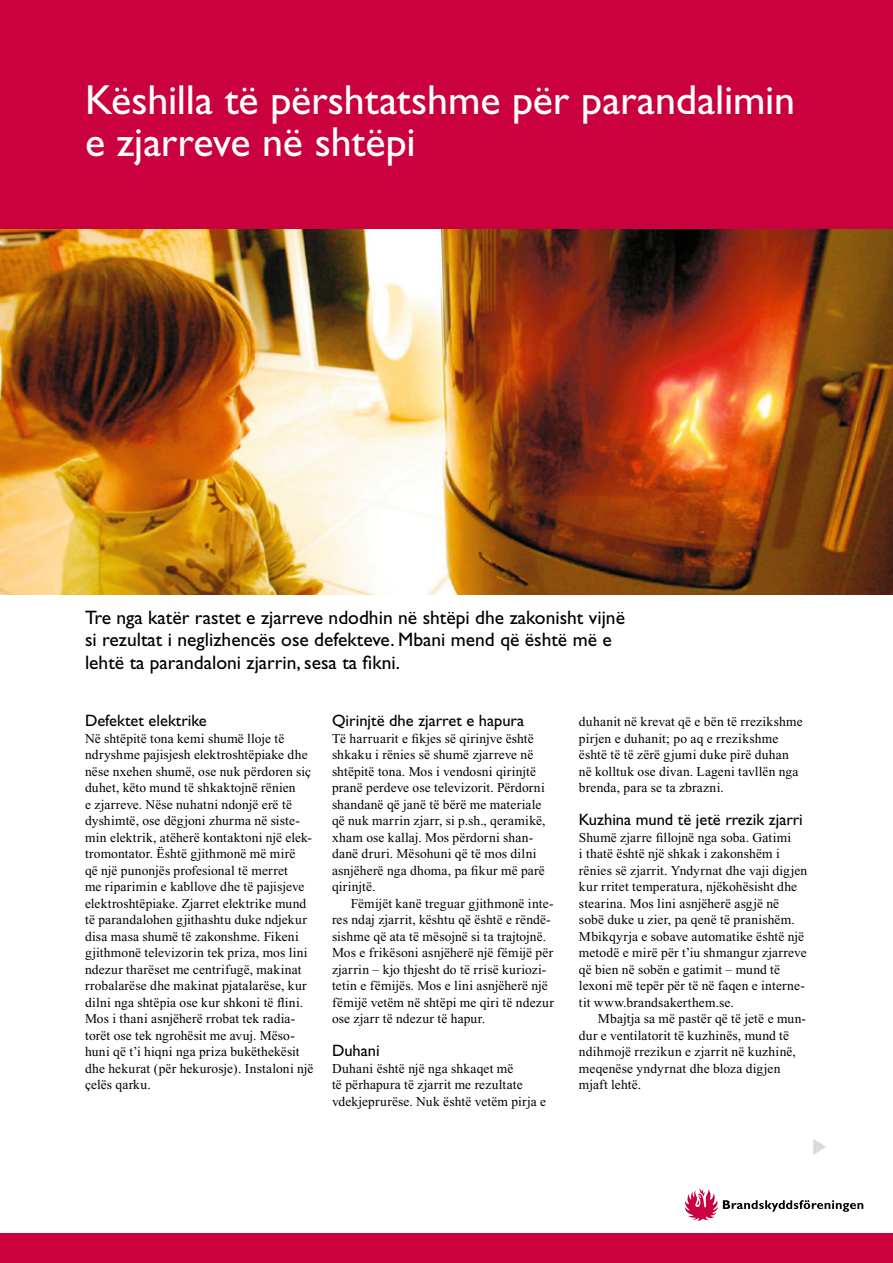
<style>
.page{position:relative;width:893px;height:1263px;background:#fff}
.page>*{position:absolute;margin:0;border:0;box-sizing:border-box;transform-origin:0 0}
.t1{font:42px/42px "Gill Sans Std";letter-spacing:-.005em;color:#fff}
.t2{font:19.5px/22.5px "Gill Sans Std";color:#000}
.t3{font:16.5px "Gill Sans Std";color:#000}
.t4{font:13.5px/16.5px "Times New Roman";letter-spacing:.01em;color:#000}
</style>
<div class="page">
<svg style="left:685px;top:1188px;width:178px;height:33px"></svg>
<img style="left:0;top:228px;width:893px;height:366px">
<div style="left:0;top:0;width:893px;height:228px;background:#cb003f"></div>
<div style="left:0;top:1233px;width:893px;height:30px;background:#cb003f"></div>
<svg style="left:813px;top:1139px;width:13px;height:16px"></svg>
<h1 class="t1" style="left:85px;top:79px;width:712px">Këshilla të përshtatshme për parandalimin e zjarreve në shtëpi</h1>
<h2 class="t2" style="left:85px;top:606px;width:541px">Tre nga katër rastet e zjarreve ndodhin në shtëpi dhe zakonisht vijnë si rezultat i neglizhencës ose defekteve. Mbani mend që është më e lehtë ta parandaloni zjarrin, sesa ta fikni.</h2>
<p class="t3" style="left:85px;top:711px;width:123px">Defektet elektrike</p>
<p class="t4" style="left:85px;top:730px;width:230px">Në shtëpitë tona kemi shumë lloje të ndryshme pajisjesh elektroshtëpiake dhe nëse nxehen shumë, ose nuk përdoren siç duhet, këto mund të shkaktojnë rënien<br>e zjarreve. Nëse nuhatni ndonjë erë të dyshimtë, ose dëgjoni zhurma në siste&shy;min elektrik, atëherë kontaktoni një elek&shy;tromontator. Është gjithmonë më mirë<br>që një punonjës profesional të merret<br>me riparimin e kabllove dhe të pajisjeve elektroshtëpiake. Zjarret elektrike mund të parandalohen gjithashtu duke ndjekur disa masa shumë të zakonshme. Fikeni gjithmonë televizorin tek priza, mos lini ndezur tharëset me centrifugë, makinat rrobalarëse dhe makinat pjatalarëse, kur dilni nga shtëpia ose kur shkoni të flini.<br>Mos i thani asnjëherë rrobat tek radia&shy;torët ose tek ngrohësit me avuj. Mëso&shy;huni që t’i hiqni nga priza bukëthekësit dhe hekurat (për hekurosje). Instaloni një çelës qarku.</p>
<p class="t3" style="left:332px;top:711px;width:194px">Qirinjtë dhe zjarret e hapura</p>
<p class="t4" style="left:332px;top:730px;width:215px">Të harruarit e fikjes së qirinjve është shkaku i rënies së shumë zjarreve në shtëpitë tona. Mos i vendosni qirinjtë pranë perdeve ose televizorit. Përdorni shandanë që janë të bërë me materiale që nuk marrin zjarr, si p.sh., qeramikë, xham ose kallaj. Mos përdorni shan&shy;danë druri. Mësohuni që të mos dilni asnjëherë nga dhoma, pa fikur më parë qirinjtë.</p>
<p class="t4" style="left:332px;top:895px;width:223px;text-indent:19px">Fëmijët kanë treguar gjithmonë inte&shy;res ndaj zjarrit, kështu që është e rëndë&shy;sishme që ata të mësojnë si ta trajtojnë.<br>Mos e frikësoni asnjëherë një fëmijë për zjarrin – kjo thjesht do të rrisë kuriozi&shy;tetin e fëmijës. Mos e lini asnjëherë një fëmijë vetëm në shtëpi me qiri të ndezur ose zjarr të ndezur të hapur.</p>
<p class="t3" style="left:332px;top:1041px;width:49px">Duhani</p>
<p class="t4" style="left:332px;top:1060px;width:216px">Duhani është një nga shkaqet më<br>të përhapura të zjarrit me rezultate vdekjeprurëse. Nuk është vetëm pirja e</p>
<p class="t4" style="left:579px;top:713px;width:225px">duhanit në krevat që e bën të rrezikshme pirjen e duhanit; po aq e rrezikshme është të të zërë gjumi duke pirë duhan në kolltuk ose divan. Lageni tavllën nga brenda, para se ta zbrazni.</p>
<p class="t3" style="left:579px;top:810px;width:225px">Kuzhina mund të jetë rrezik zjarri</p>
<p class="t4" style="left:579px;top:829px;width:230px">Shumë zjarre fillojnë nga soba. Gatimi<br>i thatë është një shkak i zakonshëm i rënies së zjarrit. Yndyrnat dhe vaji digjen kur rritet temperatura, njëkohësisht dhe stearina. Mos lini asnjëherë asgjë në sobë duke u zier, pa qenë të pranishëm.<br>Mbikqyrja e sobave automatike është një metodë e mirë për t’iu shmangur zjarreve që bien në sobën e gatimit – mund të lexoni më tepër për të në faqen e interne&shy;tit www.brandsakerthem.se.</p>
<p class="t4" style="left:579px;top:1010px;width:229px;text-indent:19px">Mbajtja sa më pastër që të jetë e mun&shy;dur e ventilatorit të kuzhinës, mund të ndihmojë rrezikun e zjarrit në kuzhinë, meqenëse yndyrnat dhe bloza digjen mjaft lehtë.</p>
</div>
